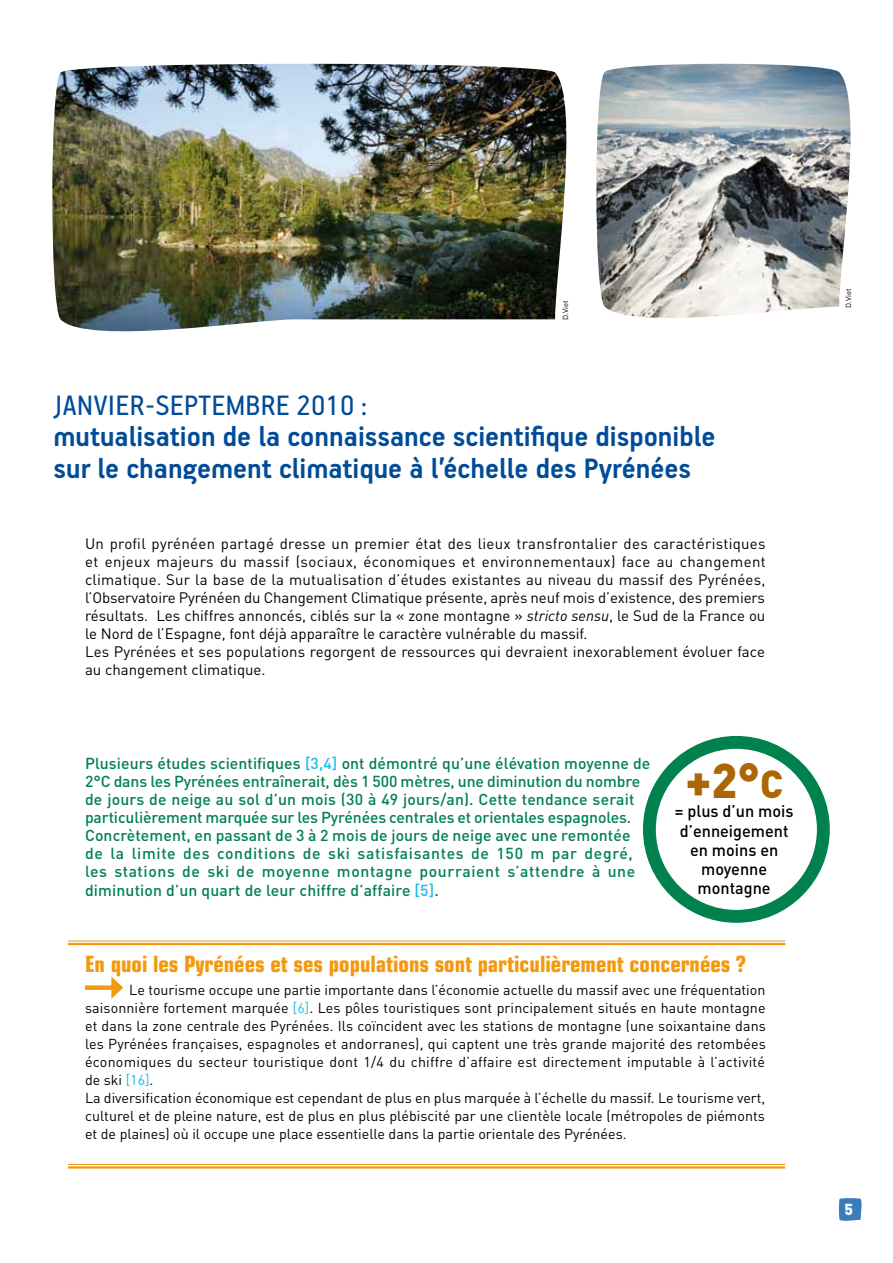
<style>
.page{position:relative;width:893px;height:1263px;background:#fff}
.page>*{position:absolute;margin:0;border:0;box-sizing:border-box;transform-origin:0 0}
.t1{font:900 48.15px "DIN";color:#ab6605}
.t2{font:700 31.5px/31.5px "PF Handbook Pro";color:#004c98}
.t3{font:31.5px "PF Handbook Pro";letter-spacing:.02em;color:#004c98}
.t4{font:700 condensed 22.5px "Eurostile";color:#f39910}
.t5{font:500 16.65px/19.4px "DIN";color:#000;text-align:center}
.t6{font:500 15.75px/18px "DIN";letter-spacing:.005em;color:#00814e}
.t7{font:900 15.75px "DIN";color:#fff}
.t8{font:15px/18px "DIN";letter-spacing:.01em;color:#000}
.t9{font:14.25px/18px "DIN";color:#000}
.t10{font:7.5px "DIN";letter-spacing:.01em;color:#000}
.s1{font-style:italic}
.s2{color:#1bbbea}
.s3{font-size:38.55px}
</style>
<div class="page">
<div style="left:85px;top:985px;width:31px;height:5px;background:#f39910"></div>
<svg style="left:111px;top:976px;width:12px;height:23px"></svg>
<img style="left:52px;top:64px;width:515px;height:268px">
<img style="left:596px;top:64px;width:255px;height:254px">
<svg style="left:839px;top:1198px;width:23px;height:23px"></svg>
<hr style="left:68px;top:941px;width:717px;height:1px;background:#f39910">
<hr style="left:68px;top:943px;width:717px;height:2px;background:#f39910">
<hr style="left:68px;top:1164px;width:717px;height:1px;background:#f39910">
<hr style="left:68px;top:1166px;width:717px;height:2px;background:#f39910">
<div style="left:643px;top:736px;width:187px;height:187px;border:13px solid #00814e;border-radius:50%"></div>
<p class="t10" style="left:561px;top:320px;width:21px;rotate:-90deg">D.Viet</p>
<h2 class="t3" style="left:54px;top:386px;width:315px">JANVIER-SEPTEMBRE 2010 :</h2>
<h2 class="t2" style="left:54px;top:419px;width:663px">mutualisation de la connaissance scientifique disponible sur le changement climatique à l’échelle des Pyrénées</h2>
<p class="t8" style="left:85px;top:534px;width:682px">Un profil pyrénéen partagé dresse un premier état des lieux transfrontalier des caractéristiques et enjeux majeurs du massif (sociaux, économiques et environnementaux) face au changement climatique. Sur la base de la mutualisation d’études existantes au niveau du massif des Pyrénées, l’Observatoire Pyrénéen du Changement Climatique présente, après neuf mois d’existence, des premiers résultats. Les chiffres annoncés, ciblés sur la « zone montagne » <span class="s1">stricto sensu</span>, le Sud de la France ou le Nord de l’Espagne, font déjà apparaître le caractère vulnérable du massif.<br>Les Pyrénées et ses populations regorgent de ressources qui devraient inexorablement évoluer face au changement climatique.</p>
<p class="t6" style="left:85px;top:754px;width:567px">Plusieurs études scientifiques <span class="s2">[3,4]</span> ont démontré qu’une élévation moyenne de 2°C dans les Pyrénées entraînerait, dès 1 500 mètres, une diminution du nombre de jours de neige au sol d’un mois (30 à 49 jours/an). Cette tendance serait particulièrement marquée sur les Pyrénées centrales et orientales espagnoles.<br>Concrètement, en passant de 3 à 2 mois de jours de neige avec une remontée de la limite des conditions de ski satisfaisantes de 150 m par degré, les stations de ski de moyenne montagne pourraient s’attendre à une diminution d’un quart de leur chiffre d’affaire <span class="s2">[5]</span>.</p>
<h1 class="t1" style="left:685px;top:748px;width:99px">+2°<span class="s3">C</span></h1>
<p class="t5" style="left:675px;top:801px;width:120px">= plus d’un mois d’enneigement en moins en moyenne montagne</p>
<h3 class="t4" style="left:85px;top:950px;width:662px">En quoi les Pyrénées et ses populations sont particulièrement concernées ?</h3>
<p class="t9" style="left:85px;top:980px;width:682px;text-indent:44px">Le tourisme occupe une partie importante dans l’économie actuelle du massif avec une fréquentation saisonnière fortement marquée <span class="s2">[6]</span>. Les pôles touristiques sont principalement situés en haute montagne et dans la zone centrale des Pyrénées. Ils coïncident avec les stations de montagne (une soixantaine dans les Pyrénées françaises, espagnoles et andorranes), qui captent une très grande majorité des retombées économiques du secteur touristique dont 1/4 du chiffre d’affaire est directement imputable à l’activité de ski <span class="s2">[16]</span>.<br>La diversification économique est cependant de plus en plus marquée à l’échelle du massif. Le tourisme vert, culturel et de pleine nature, est de plus en plus plébiscité par une clientèle locale (métropoles de piémonts et de plaines) où il occupe une place essentielle dans la partie orientale des Pyrénées.</p>
<p class="t10" style="left:844px;top:308px;width:21px;rotate:-90deg">D.Viet</p>
<p class="t7" style="left:844px;top:1198px;width:10px">5</p>
</div>
